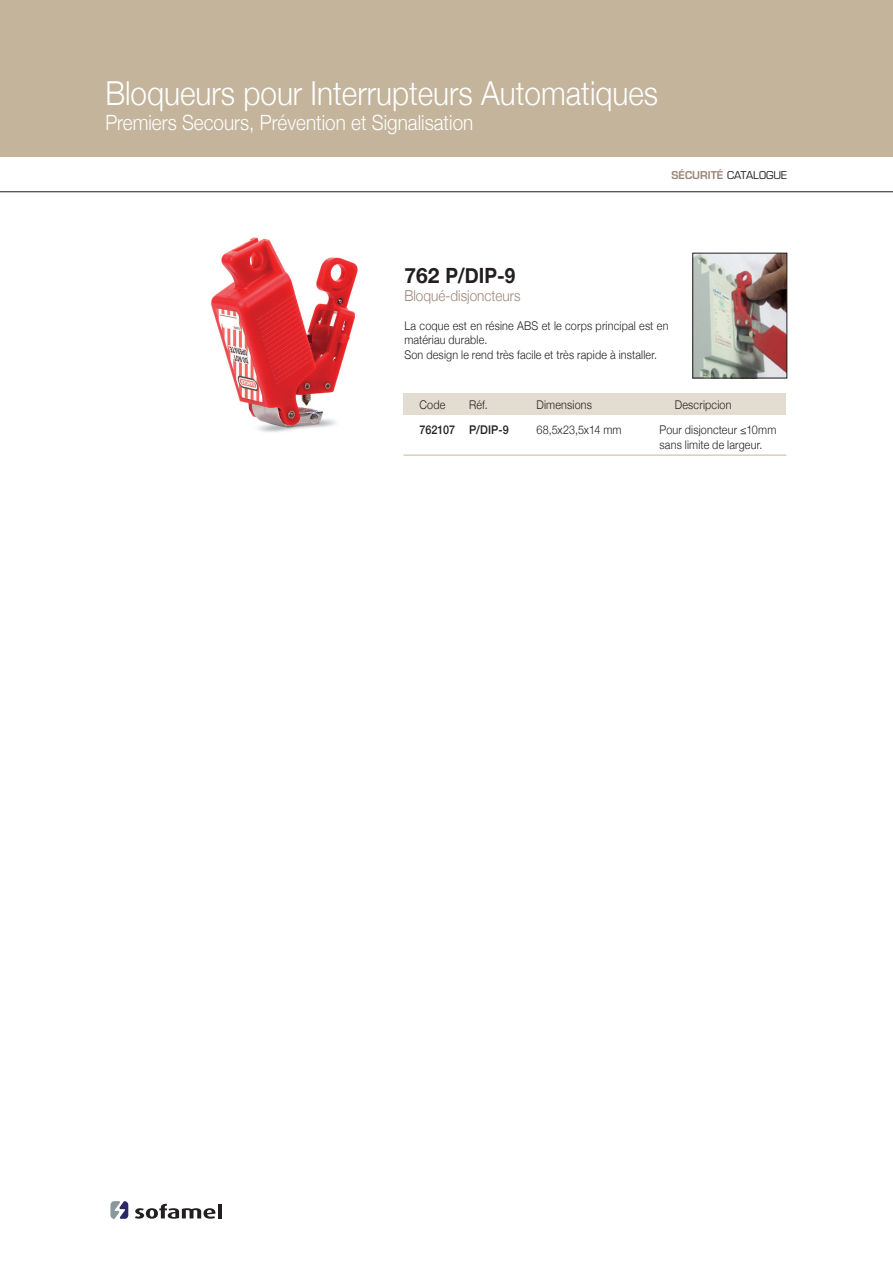
<style>
.page{position:relative;width:893px;height:1264px;background:#fff}
.page>*{position:absolute;margin:0;border:0;box-sizing:border-box;transform-origin:0 0}
.t1{font:300 33px "Helvetica Neue";color:#fff;scale:.9 1}
.t2{font:300 21px "Helvetica Neue";color:#fff;scale:.9 1}
.t3{font:700 21px "Helvetica Neue";color:#231f20}
.t4{font:300 15px "Helvetica Neue";color:#9b8679;scale:.9 1}
.t5{font:300 12px/14.4px "Helvetica Neue";letter-spacing:.015em;color:#231f20;scale:.9 1}
.t6{font:300 12px "Helvetica Neue";letter-spacing:-.005em;color:#231f20;scale:.9 1}
.t7{font:500 12px "Helvetica Neue";letter-spacing:.01em;color:#231f20;scale:.9 1}
.t8{font:10.5px "Eurostile";color:#231f20}
.s1{font-weight:600;color:#9b8679}
</style>
<div class="page">
<div style="left:0;top:0;width:893px;height:157px;background:#c3b49b"></div>
<hr style="left:0;top:191px;width:893px;height:1px;background:#231f20">
<svg style="left:135px;top:1203px;width:81px;height:15px"></svg>
<hr style="left:218px;top:1203px;width:4px;height:15px;background:#231f20">
<svg style="left:110px;top:1201px;width:18px;height:18px"></svg>
<div style="left:403px;top:394px;width:383px;height:21px;background:#e3dcd0"></div>
<hr style="left:403px;top:455px;width:383px;height:1px;background:#c3b49b">
<img style="left:694px;top:255px;width:91px;height:121px">
<div style="left:692px;top:253px;width:95px;height:125px;border:1px solid #231f20"></div>
<img style="left:211px;top:237px;width:147px;height:195px">
<h1 class="t1" style="left:105px;top:66px;width:616px">Bloqueurs pour Interrupteurs Automatiques</h1>
<h2 class="t2" style="left:105px;top:105px;width:410px">Premiers Secours, Prévention et Signalisation</h2>
<p class="t8" style="left:671px;top:169px;width:117px"><span class="s1">SÉCURITÉ</span> CATALOGUE</p>
<h2 class="t3" style="left:404px;top:259px;width:112px">762 P/DIP-9</h2>
<p class="t4" style="left:404px;top:284px;width:130px">Bloqué-disjoncteurs</p>
<p class="t5" style="left:404px;top:317px;width:295px">La coque est en résine ABS et le corps principal est en matériau durable.<br>Son design le rend très facile et très rapide à installer.</p>
<p class="t5" style="left:419px;top:397px;width:30px">Code</p>
<p class="t5" style="left:469px;top:397px;width:22px">Réf.</p>
<p class="t5" style="left:536px;top:397px;width:63px">Dimensions</p>
<p class="t5" style="left:675px;top:397px;width:64px">Descripcion</p>
<p class="t7" style="left:419px;top:420px;width:41px">762107</p>
<p class="t6" style="left:536px;top:420px;width:96px">68,5x23,5x14 mm</p>
<p class="t5" style="left:659px;top:422px;width:131px">Pour disjoncteur ≤10mm sans limite de largeur.</p>
<p class="t7" style="left:469px;top:420px;width:46px">P/DIP-9</p>
</div>
